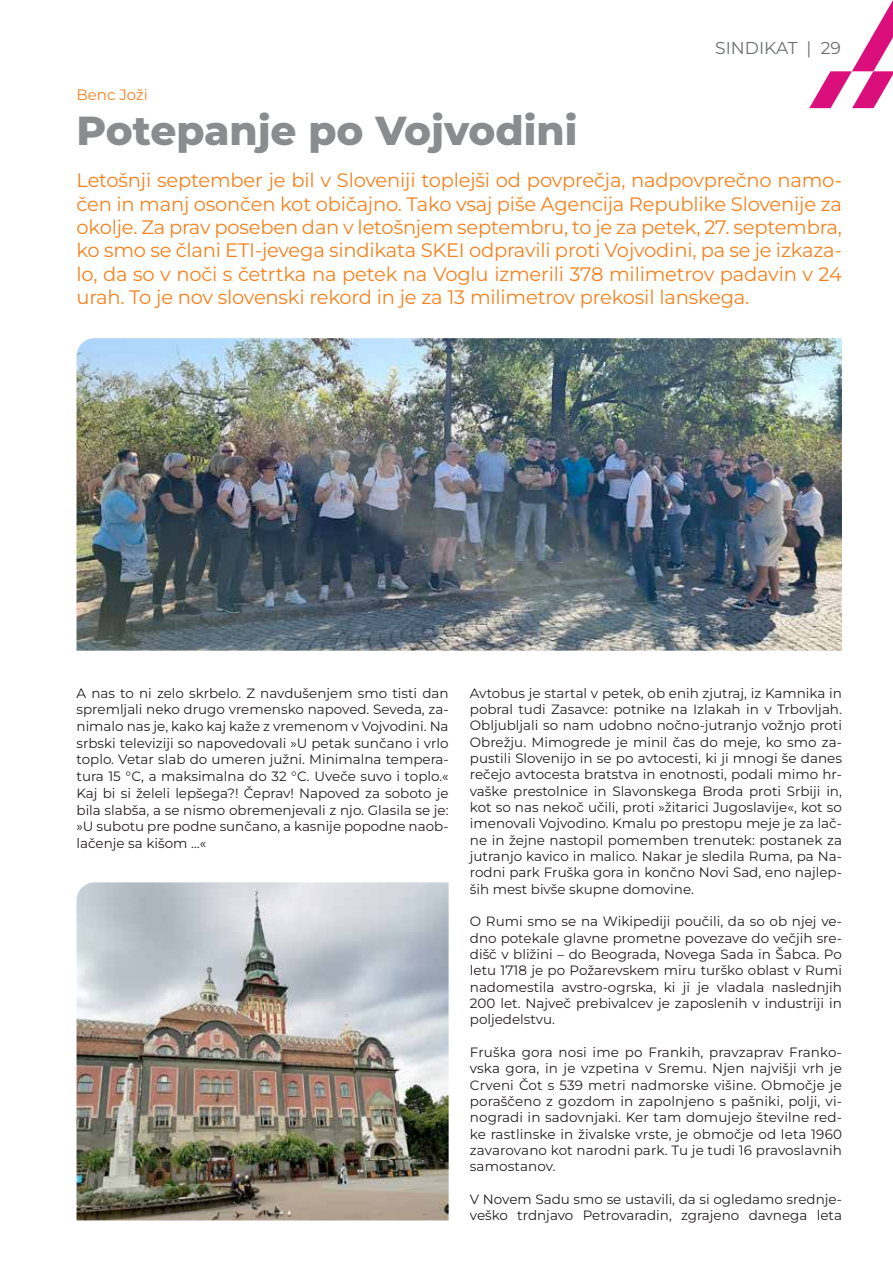
<style>
.page{position:relative;width:893px;height:1263px;background:#fff}
.page>*{position:absolute;margin:0;border:0;box-sizing:border-box;transform-origin:0 0}
.t1{font:800 40.5px "Montserrat";color:#8a8c8e}
.t2{font:19.5px/23.4px "Montserrat";letter-spacing:-.01em;color:#f5821f;text-align:justify}
.t3{font:17.25px "Montserrat";color:#6d6f71}
.t4{font:15px "Montserrat";color:#f5821f}
.t5{font:13.5px/16.4px "Montserrat";color:#231f20;text-align:justify}
</style>
<div class="page">
<svg style="left:809px;top:0;width:84px;height:108px"></svg>
<img style="left:77px;top:882px;width:372px;height:338px">
<img style="left:77px;top:338px;width:765px;height:313px">
<p class="t3" style="left:715px;top:37px;width:127px">SINDIKAT | 29</p>
<p class="t4" style="left:77px;top:84px;width:73px">Benc Joži</p>
<h1 class="t1" style="left:77px;top:103px;width:502px">Potepanje po Vojvodini</h1>
<p class="t2" style="left:77px;top:168px;width:767px">Letošnji september je bil v Sloveniji toplejši od povprečja, nadpovprečno namo&shy;čen in manj osončen kot običajno. Tako vsaj piše Agencija Republike Slovenije za okolje. Za prav poseben dan v letošnjem septembru, to je za petek, 27. septembra, ko smo se člani ETI-jevega sindikata SKEI odpravili proti Vojvodini, pa se je izkaza&shy;lo, da so v noči s četrtka na petek na Voglu izmerili 378 milimetrov padavin v 24 urah. To je nov slovenski rekord in je za 13 milimetrov prekosil lanskega.</p>
<p class="t5" style="left:77px;top:684px;width:374px">A nas to ni zelo skrbelo. Z navdušenjem smo tisti dan spremljali neko drugo vremensko napoved. Seveda, za&shy;nimalo nas je, kako kaj kaže z vremenom v Vojvodini. Na srbski televiziji so napovedovali »U petak sunčano i vrlo toplo. Vetar slab do umeren južni. Minimalna tempera&shy;tura 15 °C, a maksimalna do 32 °C. Uveče suvo i toplo.« Kaj bi si želeli lepšega?! Čeprav! Napoved za soboto je bila slabša, a se nismo obremenjevali z njo. Glasila se je: »U subotu pre podne sunčano, a kasnije popodne naob&shy;lačenje sa kišom …«</p>
<p class="t5" style="left:470px;top:684px;width:374px">Avtobus je startal v petek, ob enih zjutraj, iz Kamnika in pobral tudi Zasavce: potnike na Izlakah in v Trbovljah.<br>Obljubljali so nam udobno nočno-jutranjo vožnjo proti Obrežju. Mimogrede je minil čas do meje, ko smo za&shy;pustili Slovenijo in se po avtocesti, ki ji mnogi še danes rečejo avtocesta bratstva in enotnosti, podali mimo hr&shy;vaške prestolnice in Slavonskega Broda proti Srbiji in, kot so nas nekoč učili, proti »žitarici Jugoslavije«, kot so imenovali Vojvodino. Kmalu po prestopu meje je za lač&shy;ne in žejne nastopil pomemben trenutek: postanek za jutranjo kavico in malico. Nakar je sledila Ruma, pa Na&shy;rodni park Fruška gora in končno Novi Sad, eno najlep&shy;ših mest bivše skupne domovine.</p>
<p class="t5" style="left:470px;top:913px;width:374px">O Rumi smo se na Wikipediji poučili, da so ob njej ve&shy;dno potekale glavne prometne povezave do večjih sre&shy;dišč v bližini – do Beograda, Novega Sada in Šabca. Po letu 1718 je po Požarevskem miru turško oblast v Rumi nadomestila avstro-ogrska, ki ji je vladala naslednjih 200 let. Največ prebivalcev je zaposlenih v industriji in poljedelstvu.</p>
<p class="t5" style="left:470px;top:1044px;width:374px">Fruška gora nosi ime po Frankih, pravzaprav Franko&shy;vska gora, in je vzpetina v Sremu. Njen najvišji vrh je Crveni Čot s 539 metri nadmorske višine. Območje je poraščeno z gozdom in zapolnjeno s pašniki, polji, vi&shy;nogradi in sadovnjaki. Ker tam domujejo številne red&shy;ke rastlinske in živalske vrste, je območje od leta 1960 zavarovano kot narodni park. Tu je tudi 16 pravoslavnih samostanov.</p>
<p class="t5" style="left:470px;top:1191px;width:374px">V Novem Sadu smo se ustavili, da si ogledamo srednje&shy;veško trdnjavo Petrovaradin, zgrajeno davnega leta</p>
</div>
